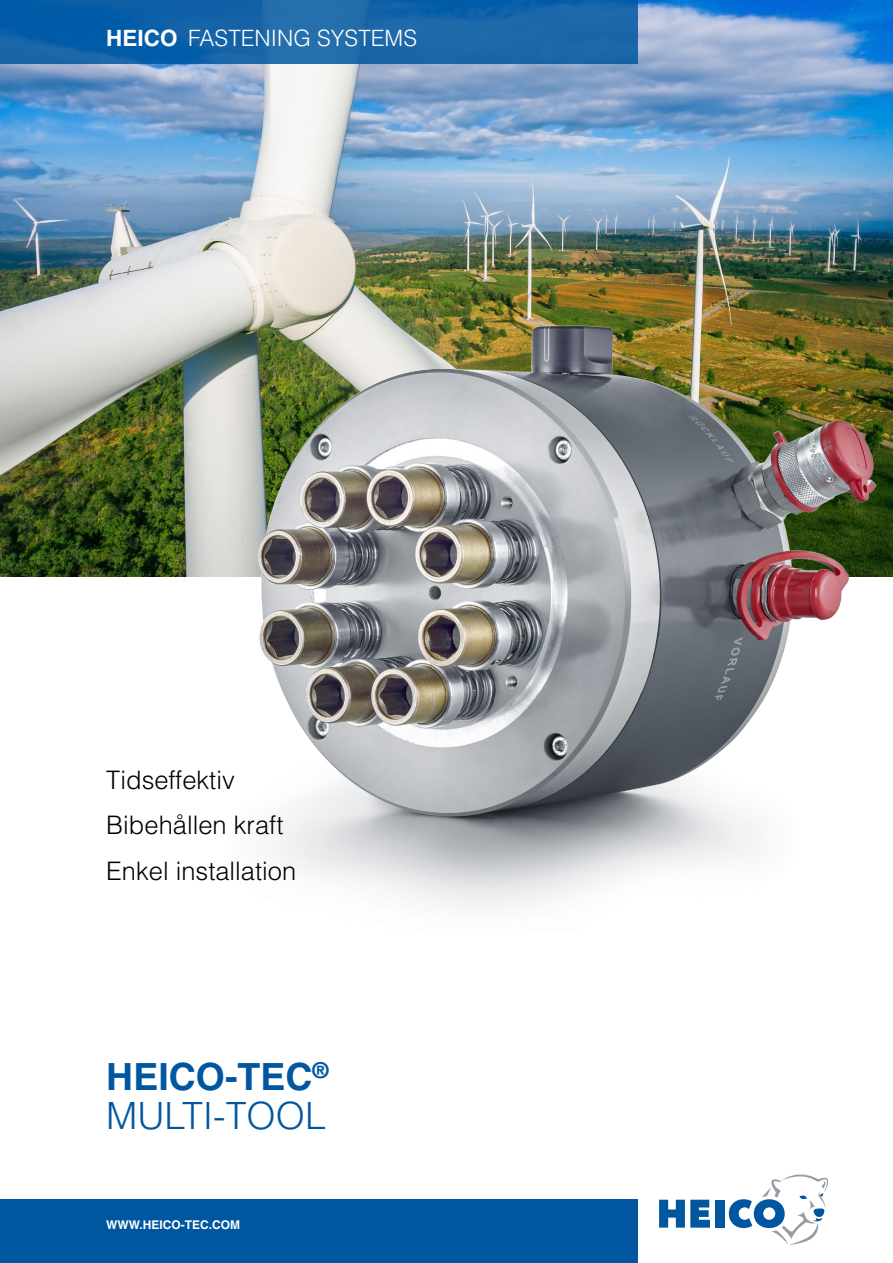
<style>
.page{position:relative;width:893px;height:1263px;background:#fff}
.page>*{position:absolute;margin:0;border:0;box-sizing:border-box;transform-origin:0 0}
.t1{font:300 37.5px/39px "Helvetica LT Std";color:#0057a0}
.t2{font:300 25.5px/45.5px "Helvetica LT Std";color:#000}
.t3{font:300 22.5px "Helvetica LT Std";color:#fff}
.t4{font:700 12px "Helvetica LT Std";color:#fff}
.s1{font-weight:700}
</style>
<div class="page">
<img style="left:0;top:0;width:893px;height:576px">
<div style="left:0;top:1199px;width:638px;height:64px;background:#0057a0"></div>
<svg style="left:0;top:0;width:638px;height:64px;background:#1464a8"></svg>
<div style="left:715px;top:1200px;width:10px;height:27px;background:#0057a0"></div>
<svg style="left:659px;top:1200px;width:51px;height:27px"></svg>
<svg style="left:729px;top:1174px;width:100px;height:71px"></svg>
<img style="left:155px;top:235px;width:738px;height:674px">
<p class="t3" style="left:106px;top:24px;width:312px"><span class="s1">HEICO</span> FASTENING SYSTEMS</p>
<p class="t2" style="left:106px;top:757px;width:191px">Tidseffektiv<br>Bibehållen kraft<br>Enkel installation</p>
<h1 class="t1" style="left:106px;top:1057px;width:224px"><span class="s1">HEICO-TEC</span><sup>®<br></sup>MULTI-TOOL</h1>
<p class="t4" style="left:106px;top:1217px;width:135px">WWW.HEICO-TEC.COM</p>
</div>
